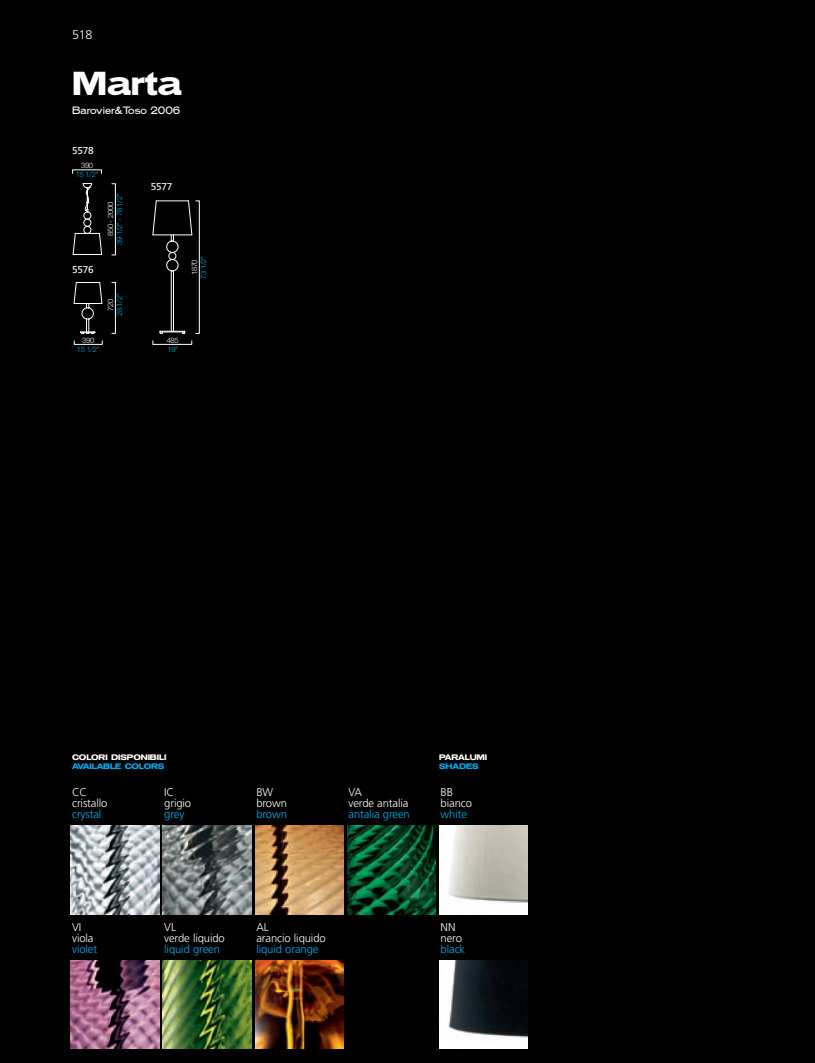
<style>
.page{position:relative;width:815px;height:1063px;background:#000}
.page>*{position:absolute;margin:0;border:0;box-sizing:border-box;transform-origin:0 0}
.t1{font:700 expanded 31.25px "Venus SB";color:#fff}
.t2{font:300 12.5px "Frutiger";color:#fff}
.t3{font:300 11.25px/11.2px "Frutiger";letter-spacing:-.01em;color:#fff}
.t4{font:300 11.25px "Frutiger";letter-spacing:-.01em;color:#00aeef}
.t5{font:500 expanded 10px "Venus SB";color:#fff}
.t6{font:10px "Frutiger";letter-spacing:-.025em;color:#fff}
.t7{font:300 7.5px "Helvetica Neue";letter-spacing:-.03em;color:#00aeef}
.t8{font:700 expanded 7.5px "Venus SB";letter-spacing:-.015em;color:#fff}
.t9{font:300 7.5px "Helvetica Neue";letter-spacing:-.03em;color:#fff}
.t10{font:700 expanded 7.5px "Venus SB";letter-spacing:-.015em;color:#00aeef}
</style>
<div class="page">
<div style="left:74px;top:341px;width:28px;height:4px;border:1px solid #fff"></div>
<div style="left:112px;top:282px;width:4px;height:52px;border:1px solid #fff"></div>
<svg style="left:73px;top:282px;width:30px;height:52px"></svg>
<div style="left:112px;top:184px;width:4px;height:71px;border:1px solid #fff"></div>
<svg style="left:73px;top:233px;width:29px;height:22px"></svg>
<div style="left:84px;top:226px;width:7px;height:8px;border:1px solid #fff;border-radius:50%"></div>
<div style="left:84px;top:219px;width:7px;height:8px;border:1px solid #fff;border-radius:50%"></div>
<div style="left:84px;top:212px;width:7px;height:7px;border:1px solid #fff;border-radius:50%"></div>
<svg style="left:83px;top:183px;width:9px;height:30px"></svg>
<div style="left:153px;top:341px;width:39px;height:4px;border:1px solid #fff"></div>
<div style="left:196px;top:201px;width:4px;height:133px;border:1px solid #fff"></div>
<hr style="left:173px;top:273px;width:1px;height:58px;background:#fff">
<hr style="left:171px;top:272px;width:1px;height:59px;background:#fff">
<svg style="left:160px;top:331px;width:25px;height:3px"></svg>
<hr style="left:156px;top:201px;width:33px;height:1px;background:#fff">
<hr style="left:153px;top:235px;width:39px;height:1px;background:#fff">
<svg style="left:188px;top:200px;width:4px;height:36px"></svg>
<svg style="left:152px;top:200px;width:5px;height:36px"></svg>
<div style="left:166px;top:259px;width:12px;height:12px;border:1px solid #fff;border-radius:50%"></div>
<div style="left:166px;top:241px;width:12px;height:12px;border:1px solid #fff;border-radius:50%"></div>
<div style="left:169px;top:252px;width:7px;height:8px;border:1px solid #fff;border-radius:50%"></div>
<img style="left:71px;top:826px;width:88px;height:88px">
<img style="left:163px;top:826px;width:89px;height:88px">
<img style="left:255px;top:826px;width:89px;height:88px">
<img style="left:347px;top:826px;width:89px;height:88px">
<img style="left:439px;top:826px;width:89px;height:88px">
<img style="left:71px;top:960px;width:88px;height:89px">
<img style="left:163px;top:960px;width:89px;height:89px">
<img style="left:255px;top:960px;width:89px;height:89px">
<img style="left:439px;top:960px;width:89px;height:89px">
<p class="t2" style="left:72px;top:30px;width:22px">518</p>
<h1 class="t1" style="left:72px;top:66px;width:111px">Marta</h1>
<p class="t5" style="left:72px;top:104px;width:110px">Barovier&amp;Toso 2006</p>
<p class="t6" style="left:72px;top:147px;width:23px">5578</p>
<p class="t9" style="left:81px;top:162px;width:14px">390</p>
<p class="t7" style="left:76px;top:171px;width:24px">15 1/2"</p>
<p class="t6" style="left:72px;top:266px;width:23px">5576</p>
<p class="t9" style="left:82px;top:337px;width:14px">390</p>
<p class="t7" style="left:77px;top:346px;width:24px">15 1/2"</p>
<p class="t9" style="left:108px;top:236px;width:36px;rotate:-90deg">850 - 2000</p>
<p class="t7" style="left:117px;top:245px;width:53px;rotate:-90deg">39 1/2" - 78 1/2"</p>
<p class="t9" style="left:108px;top:311px;width:14px;rotate:-90deg">720</p>
<p class="t7" style="left:117px;top:316px;width:24px;rotate:-90deg">28 1/2"</p>
<p class="t6" style="left:151px;top:183px;width:23px">5577</p>
<p class="t9" style="left:192px;top:275px;width:18px;rotate:-90deg">1870</p>
<p class="t7" style="left:201px;top:279px;width:24px;rotate:-90deg">73 1/2"</p>
<p class="t9" style="left:167px;top:337px;width:14px">485</p>
<p class="t7" style="left:167px;top:346px;width:12px">19"</p>
<p class="t8" style="left:72px;top:753px;width:96px">COLORI DISPONIBILI</p>
<p class="t10" style="left:72px;top:762px;width:94px">AVAILABLE COLORS</p>
<p class="t8" style="left:439px;top:753px;width:50px">PARALUMI</p>
<p class="t10" style="left:439px;top:762px;width:41px">SHADES</p>
<p class="t3" style="left:72px;top:787px;width:37px">CC cristallo</p>
<p class="t4" style="left:72px;top:810px;width:31px">crystal</p>
<p class="t3" style="left:164px;top:787px;width:28px">IC grigio</p>
<p class="t4" style="left:164px;top:810px;width:22px">grey</p>
<p class="t3" style="left:256px;top:787px;width:32px">BW brown</p>
<p class="t4" style="left:256px;top:810px;width:32px">brown</p>
<p class="t3" style="left:348px;top:787px;width:62px">VA<br>verde antalia</p>
<p class="t4" style="left:348px;top:810px;width:63px">antalia green</p>
<p class="t3" style="left:441px;top:787px;width:33px">BB bianco</p>
<p class="t4" style="left:441px;top:810px;width:28px">white</p>
<p class="t3" style="left:72px;top:922px;width:23px">VI viola</p>
<p class="t4" style="left:72px;top:945px;width:27px">violet</p>
<p class="t3" style="left:164px;top:922px;width:62px">VL<br>verde liquido</p>
<p class="t4" style="left:164px;top:945px;width:57px">liquid green</p>
<p class="t3" style="left:256px;top:922px;width:71px">AL<br>arancio liquido</p>
<p class="t4" style="left:256px;top:945px;width:64px">liquid orange</p>
<p class="t3" style="left:441px;top:922px;width:23px">NN nero</p>
<p class="t4" style="left:441px;top:945px;width:26px">black</p>
</div>
